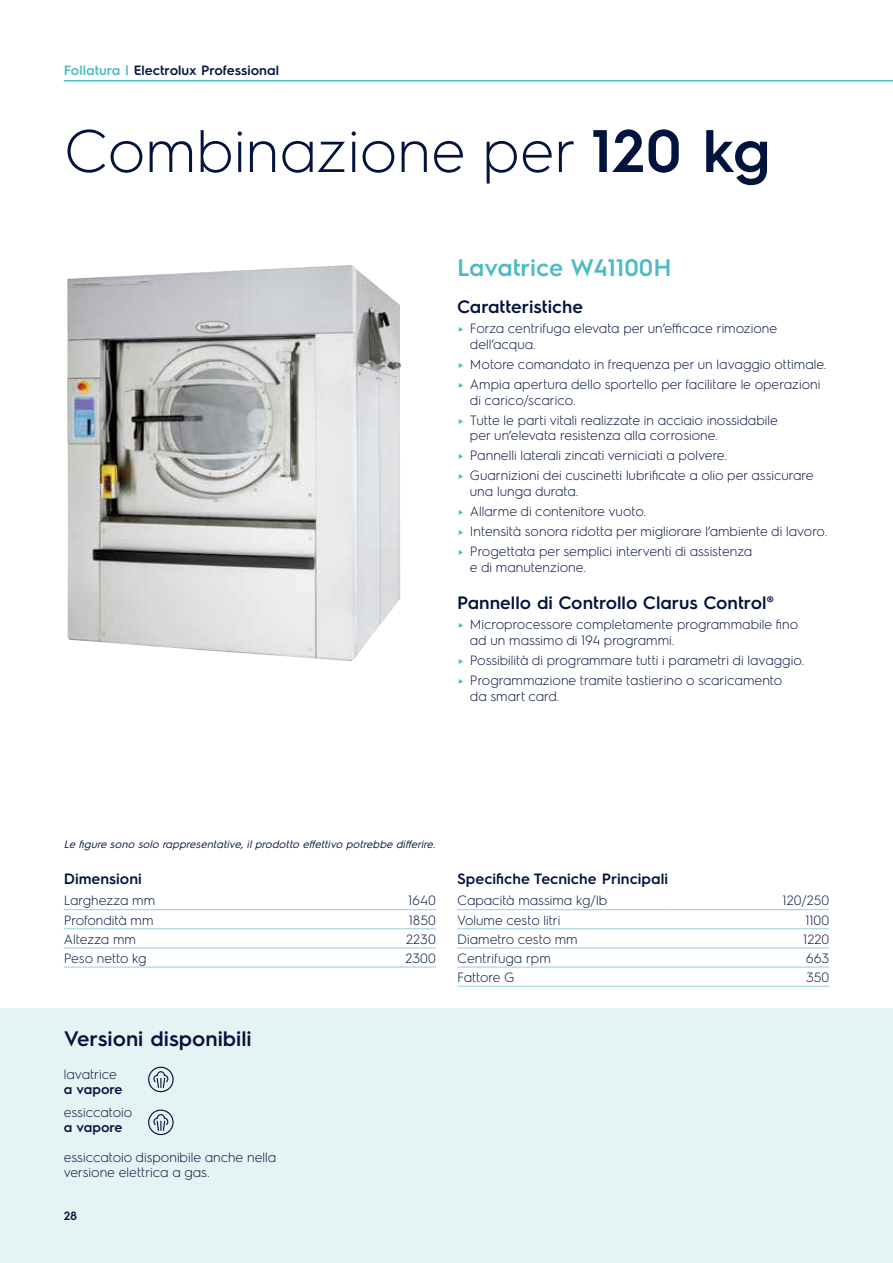
<style>
.page{position:relative;width:893px;height:1263px;background:#fff}
.page>*{position:absolute;margin:0;border:0;box-sizing:border-box;transform-origin:0 0}
.t1{font:300 60px "Electrolux Sans";color:#02133d}
.t2{font:600 24px "Electrolux Sans";color:#4dbbc6}
.t3{font:600 21px "Electrolux Sans";color:#02133d}
.t4{font:600 18px "Electrolux Sans";color:#02133d}
.t5{font:600 15px "Electrolux Sans";color:#02133d}
.t6{font:300 13.5px/20px "Electrolux Sans";color:#02133d}
.t7{font:600 13.5px "Electrolux Sans";color:#02133d}
.t8{font:600 12px "Electrolux Sans";color:#021743}
.t9{font:italic 10.8px "Electrolux Sans";color:#02133d}
.s1{color:#4dbbc6}
.s2{font-weight:600}
.s3{font-weight:400;color:#4dbbc6}
</style>
<div class="page">
<hr style="left:64px;top:80px;width:829px;height:1px;background:#4dbbc6">
<div style="left:0;top:1008px;width:893px;height:255px;background:#e4f3f4"></div>
<hr style="left:64px;top:909px;width:214px;height:1px;background:#94d1d7">
<hr style="left:278px;top:909px;width:158px;height:1px;background:#94d1d7">
<hr style="left:64px;top:928px;width:214px;height:1px;background:#94d1d7">
<hr style="left:278px;top:928px;width:158px;height:1px;background:#94d1d7">
<hr style="left:64px;top:947px;width:214px;height:1px;background:#94d1d7">
<hr style="left:278px;top:947px;width:158px;height:1px;background:#94d1d7">
<hr style="left:64px;top:967px;width:214px;height:1px;background:#94d1d7">
<hr style="left:278px;top:967px;width:158px;height:1px;background:#94d1d7">
<hr style="left:457px;top:909px;width:214px;height:1px;background:#94d1d7">
<hr style="left:671px;top:909px;width:158px;height:1px;background:#94d1d7">
<hr style="left:457px;top:928px;width:214px;height:1px;background:#94d1d7">
<hr style="left:671px;top:928px;width:158px;height:1px;background:#94d1d7">
<hr style="left:457px;top:947px;width:214px;height:1px;background:#94d1d7">
<hr style="left:671px;top:947px;width:158px;height:1px;background:#94d1d7">
<hr style="left:457px;top:967px;width:214px;height:1px;background:#94d1d7">
<hr style="left:671px;top:967px;width:158px;height:1px;background:#94d1d7">
<hr style="left:457px;top:986px;width:214px;height:1px;background:#94d1d7">
<hr style="left:671px;top:986px;width:158px;height:1px;background:#94d1d7">
<img style="left:67px;top:265px;width:334px;height:396px">
<svg style="left:148px;top:1067px;width:26px;height:25px"></svg>
<svg style="left:148px;top:1109px;width:26px;height:26px"></svg>
<p class="t7" style="left:64px;top:60px;width:217px"><span class="s1">Follatura |</span> Electrolux Professional</p>
<h1 class="t1" style="left:64px;top:110px;width:708px">Combinazione per <span class="s2">120 kg</span></h1>
<h2 class="t2" style="left:457px;top:251px;width:216px">Lavatrice W41100H</h2>
<h3 class="t4" style="left:457px;top:294px;width:127px">Caratteristiche</h3>
<p class="t6" style="left:470px;top:320px;width:309px;line-height:15.8px;text-indent:-13px"><span class="s3">►</span> Forza centrifuga elevata per un’efficace rimozione dell’acqua.</p>
<p class="t6" style="left:457px;top:353px;width:371px"><span class="s3">►</span> Motore comandato in frequenza per un lavaggio ottimale. <span class="s3">►</span> Ampia apertura dello sportello per facilitare le operazioni</p>
<p class="t6" style="left:457px;top:389px;width:322px;text-indent:13px">di carico/scarico.<br><span class="s3">►</span> Tutte le parti vitali realizzate in acciaio inossidabile</p>
<p class="t6" style="left:457px;top:425px;width:358px;text-indent:13px">per un’elevata resistenza alla corrosione.<br><span class="s3">►</span> Pannelli laterali zincati verniciati a polvere.<br><span class="s3">►</span> Guarnizioni dei cuscinetti lubrificate a olio per assicurare</p>
<p class="t6" style="left:457px;top:481px;width:372px;text-indent:13px">una lunga durata.<br><span class="s3">►</span> Allarme di contenitore vuoto.<br><span class="s3">►</span> Intensità sonora ridotta per migliorare l’ambiente di lavoro. <span class="s3">►</span> Progettata per semplici interventi di assistenza</p>
<p class="t6" style="left:470px;top:556px;width:118px">e di manutenzione.</p>
<h3 class="t4" style="left:457px;top:590px;width:318px">Pannello di Controllo Clarus Control®</h3>
<p class="t6" style="left:470px;top:616px;width:330px;line-height:15.8px;text-indent:-13px"><span class="s3">►</span> Microprocessore completamente programmabile fino ad un massimo di 194 programmi.</p>
<p class="t6" style="left:457px;top:649px;width:348px"><span class="s3">►</span> Possibilità di programmare tutti i parametri di lavaggio. <span class="s3">►</span> Programmazione tramite tastierino o scaricamento</p>
<p class="t6" style="left:470px;top:685px;width:91px">da smart card.</p>
<p class="t9" style="left:64px;top:837px;width:376px">Le figure sono solo rappresentative, ilprodotto effettivo potrebbe differire.</p>
<p class="t5" style="left:64px;top:868px;width:80px">Dimensioni</p>
<p class="t6" style="left:64px;top:890px;width:93px">Larghezza mm</p>
<p class="t6" style="left:408px;top:890px;width:29px">1640</p>
<p class="t6" style="left:64px;top:909px;width:91px">Profondità mm</p>
<p class="t6" style="left:409px;top:909px;width:29px">1850</p>
<p class="t6" style="left:64px;top:928px;width:74px">Altezza mm</p>
<p class="t6" style="left:406px;top:928px;width:31px">2230</p>
<p class="t6" style="left:64px;top:947px;width:84px">Peso netto kg</p>
<p class="t6" style="left:405px;top:947px;width:32px">2300</p>
<h3 class="t3" style="left:64px;top:1024px;width:190px">Versioni disponibili</h3>
<p class="t6" style="left:64px;top:1063px;width:55px">lavatrice</p>
<p class="t7" style="left:64px;top:1079px;width:60px">a vapore</p>
<p class="t6" style="left:64px;top:1102px;width:70px">essiccatoio</p>
<p class="t7" style="left:64px;top:1118px;width:60px">a vapore</p>
<p class="t6" style="left:64px;top:1149px;width:214px;line-height:15px">essiccatoio disponibile anche nella versione elettrica a gas.</p>
<p class="t8" style="left:64px;top:1207px;width:15px">28</p>
<p class="t5" style="left:457px;top:868px;width:212px">Specifiche Tecniche Principali</p>
<p class="t6" style="left:457px;top:890px;width:152px">Capacità massima kg/lb</p>
<p class="t6" style="left:783px;top:890px;width:48px">120/250</p>
<p class="t6" style="left:457px;top:909px;width:105px">Volume cesto litri</p>
<p class="t6" style="left:805px;top:909px;width:25px">1100</p>
<p class="t6" style="left:457px;top:928px;width:122px">Diametro cesto mm</p>
<p class="t6" style="left:803px;top:928px;width:27px">1220</p>
<p class="t6" style="left:457px;top:947px;width:95px">Centrifuga rpm</p>
<p class="t6" style="left:806px;top:947px;width:25px">663</p>
<p class="t6" style="left:457px;top:966px;width:59px">Fattore G</p>
<p class="t6" style="left:806px;top:966px;width:25px">350</p>
</div>
